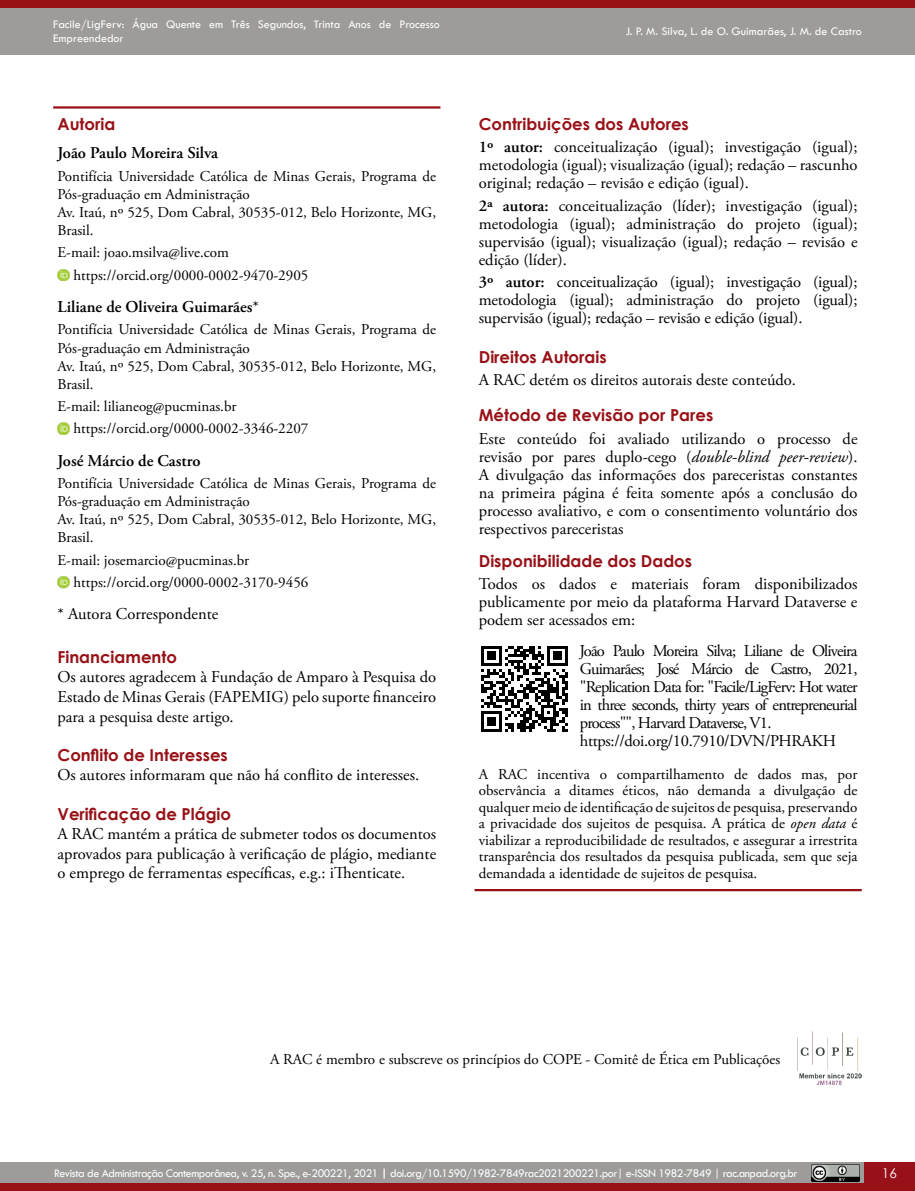
<style>
.page{position:relative;width:915px;height:1191px;background:#fff}
.page>*{position:absolute;margin:0;border:0;box-sizing:border-box;transform-origin:0 0}
.t1{font:16.5px/18px "Adobe Garamond Pro";color:#000;text-align:justify}
.t2{font:16.5px/18px "Adobe Garamond Pro";letter-spacing:-.05em;color:#000}
.t3{font:700 16.5px "Century Gothic";color:#981117}
.t4{font:600 16.5px "Adobe Garamond Pro";color:#000}
.t5{font:15px/18.1px "Adobe Garamond Pro";color:#000}
.t6{font:13.5px "Century Gothic";color:#fff}
.t7{font:12px "Tw Cen";letter-spacing:-.035em;color:#fff}
.t8{font:12px/14.4px "Tw Cen";color:#fff}
.s1{font-weight:400}
.s2{font-weight:600}
.s3{font-style:italic}
.s4{font-weight:700}
</style>
<div class="page">
<div style="left:863px;top:1162px;width:51px;height:21px;background:#98101a"></div>
<div style="left:0;top:0;width:914px;height:54px;background:#9d9c9b"></div>
<div style="left:0;top:0;width:914px;height:7px;background:#981117"></div>
<div style="left:0;top:1162px;width:863px;height:21px;background:#9d9c9b"></div>
<div style="left:0;top:1183px;width:914px;height:8px;background:#981117"></div>
<svg style="left:914px;top:1162px;width:1px;height:29px"></svg>
<img style="left:811px;top:1164px;width:48px;height:17px">
<hr style="left:53px;top:106px;width:387px;height:3px;background:#981117">
<svg style="left:57px;top:269px;width:13px;height:12px"></svg>
<svg style="left:57px;top:422px;width:13px;height:12px"></svg>
<svg style="left:57px;top:576px;width:13px;height:12px"></svg>
<svg style="left:481px;top:646px;width:86px;height:86px"></svg>
<hr style="left:474px;top:889px;width:387px;height:2px;background:#981117">
<img style="left:797px;top:1031px;width:64px;height:53px">
<p class="t8" style="left:53px;top:17px;width:388px">Facile/LigFerv: Água Quente em Três Segundos, Trinta Anos de Processo<br>Empreendedor</p>
<p class="t3" style="left:57px;top:112px;width:59px">Autoria</p>
<p class="t4" style="left:57px;top:144px;width:162px">João Paulo Moreira Silva</p>
<p class="t5" style="left:57px;top:167px;width:380px">Pontifícia Universidade Católica de Minas Gerais, Programa de Pós-graduação em Administração<br>Av. Itaú, nº 525, Dom Cabral, 30535-012, Belo Horizonte, MG, Brasil.</p>
<p class="t5" style="left:73px;top:242px;width:236px;line-height:22.4px;text-indent:-16px">E-mail: joao.msilva@live.com https://orcid.org/0000-0002-9470-2905</p>
<p class="t4" style="left:57px;top:297px;width:203px">Liliane de Oliveira Guimarães<span class="s1">*</span></p>
<p class="t5" style="left:57px;top:321px;width:380px">Pontifícia Universidade Católica de Minas Gerais, Programa de Pós-graduação em Administração<br>Av. Itaú, nº 525, Dom Cabral, 30535-012, Belo Horizonte, MG, Brasil.</p>
<p class="t5" style="left:73px;top:396px;width:236px;line-height:22.4px;text-indent:-16px">E-mail: lilianeog@pucminas.br https://orcid.org/0000-0002-3346-2207</p>
<p class="t4" style="left:57px;top:451px;width:144px">José Márcio de Castro</p>
<p class="t5" style="left:57px;top:475px;width:380px">Pontifícia Universidade Católica de Minas Gerais, Programa de Pós-graduação em Administração<br>Av. Itaú, nº 525, Dom Cabral, 30535-012, Belo Horizonte, MG, Brasil.</p>
<p class="t5" style="left:73px;top:549px;width:236px;line-height:22.4px;text-indent:-16px">E-mail: josemarcio@pucminas.br https://orcid.org/0000-0002-3170-9456</p>
<p class="t1" style="left:57px;top:606px;width:162px">* Autora Correspondente</p>
<p class="t3" style="left:57px;top:644px;width:121px">Financiamento</p>
<p class="t1" style="left:57px;top:668px;width:380px;line-height:19.6px">Os autores agradecem à Fundação de Amparo à Pesquisa do Estado de Minas Gerais (FAPEMIG) pelo suporte financeiro para a pesquisa deste artigo.</p>
<p class="t3" style="left:57px;top:742px;width:172px">Conflito de Interesses</p>
<p class="t1" style="left:57px;top:766px;width:363px">Os autores informaram que não há conflito de interesses.</p>
<p class="t3" style="left:57px;top:801px;width:175px">Verificação de Plágio</p>
<p class="t1" style="left:57px;top:824px;width:380px;line-height:19.6px">A RAC mantém a prática de submeter todos os documentos aprovados para publicação à verificação de plágio, mediante o emprego de ferramentas específicas, e.g.: iThenticate.</p>
<p class="t8" style="left:625px;top:24px;width:237px">J. P. M. Silva, L. de O. Guimarães, J. M. de Castro</p>
<p class="t3" style="left:478px;top:111px;width:211px">Contribuições dos Autores</p>
<p class="t1" style="left:478px;top:139px;width:380px"><span class="s2">1º autor:</span> conceitualização (igual); investigação (igual); metodologia (igual); visualização (igual); redação – rascunho original; redação – revisão e edição (igual).</p>
<p class="t1" style="left:478px;top:197px;width:380px"><span class="s2">2ª autora:</span> conceitualização (líder); investigação (igual); metodologia (igual); administração do projeto (igual); supervisão (igual); visualização (igual); redação – revisão e edição (líder).</p>
<p class="t1" style="left:478px;top:273px;width:380px"><span class="s2">3º autor:</span> conceitualização (igual); investigação (igual); metodologia (igual); administração do projeto (igual); supervisão (igual); redação – revisão e edição (igual).</p>
<p class="t3" style="left:478px;top:345px;width:129px">Direitos Autorais</p>
<p class="t1" style="left:478px;top:372px;width:318px">A RAC detém os direitos autorais deste conteúdo.</p>
<p class="t3" style="left:478px;top:403px;width:236px">Método de Revisão por Pares</p>
<p class="t1" style="left:478px;top:430px;width:380px">Este conteúdo foi avaliado utilizando o processo de revisão por pares duplo-cego (<span class="s3">double-blind peer-review</span>).<br>A divulgação das informações dos pareceristas constantes na primeira página é feita somente após a conclusão do processo avaliativo, e com o consentimento voluntário dos respectivos pareceristas</p>
<p class="t3" style="left:478px;top:548px;width:215px">Disponibilidade dos Dados</p>
<p class="t1" style="left:478px;top:575px;width:380px">Todos os dados e materiais foram disponibilizados publicamente por meio da plataforma Harvard Dataverse e podem ser acessados em:</p>
<p class="t2" style="left:579px;top:642px;width:279px">João Paulo Moreira Silva; Liliane de Oliveira Guimarães; José Márcio de Castro, 2021, "Replication Data for: "Facile/LigFerv: Hot water in three seconds, thirty years of entrepreneurial process"", Harvard Dataverse, V1. https://doi.org/10.7910/DVN/PHRAKH</p>
<p class="t5" style="left:478px;top:766px;width:380px;line-height:16.5px;text-align:justify">A RAC incentiva o compartilhamento de dados mas, por observância a ditames éticos, não demanda a divulgação de qualquer meio de identificação de sujeitos de pesquisa, preservando a privacidade dos sujeitos de pesquisa. A prática de <span class="s3">open data</span> é viabilizar a reproducibilidade de resultados, e assegurar a irrestrita transparência dos resultados da pesquisa publicada, sem que seja demandada a identidade de sujeitos de pesquisa.</p>
<p class="t5" style="left:270px;top:1050px;width:511px">A RAC é membro e subscreve os princípios do COPE - Comitê de Ética em Publicações</p>
<p class="t7" style="left:54px;top:1166px;width:744px">Revista de Administração Contemporânea, v. 25, n. Spe., e-200221, 2021 <span class="s4">|</span> doi.org/10.1590/1982-7849rac2021200221.por| e-ISSN 1982-7849 | rac.anpad.org.br</p>
<p class="t6" style="left:881px;top:1163px;width:16px">16</p>
</div>
